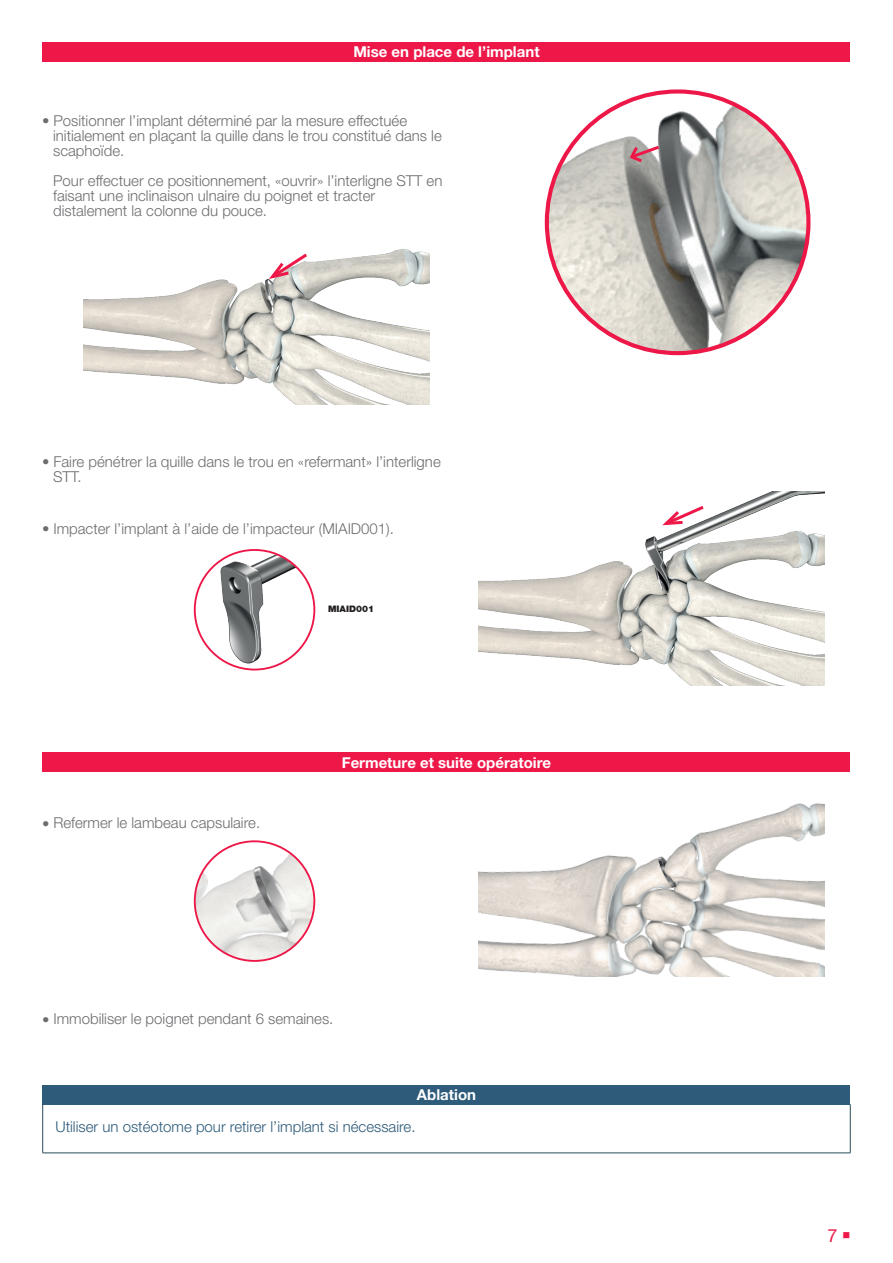
<style>
.page{position:relative;width:893px;height:1263px;background:#fff}
.page>*{position:absolute;margin:0;border:0;box-sizing:border-box;transform-origin:0 0}
.t1{font:18px "Helvetica Neue";color:#ed1748}
.Body_tableau{font:300 15px/15px "Helvetica Neue LT Pro";color:#6c6d70}
.Titre_Body_tableau{font:700 15px "Helvetica Neue LT Pro";color:#fff}
.Body_tableau-2{font:300 15px "Helvetica Neue LT Pro";color:#2d5b79}
.t2{font:900 9px "Helvetica Neue LT Pro";color:#231f20}
</style>
<div class="page">
<div style="left:43px;top:753px;width:807px;height:19px;background:#ed1748"></div>
<img style="left:195px;top:841px;width:119px;height:120px;border-radius:60px">
<div style="left:194px;top:840px;width:121px;height:122px;border:2px solid #ed1748;border-radius:50%"></div>
<div style="left:43px;top:1085px;width:807px;height:19px;background:#2d5b79"></div>
<hr style="left:42px;top:1104px;width:1px;height:49px;background:#2b4b5b">
<hr style="left:850px;top:1104px;width:1px;height:49px;background:#2b4b5b">
<hr style="left:43px;top:1152px;width:807px;height:1px;background:#2b4b5b">
<img style="left:479px;top:803px;width:345px;height:173px">
<div style="left:43px;top:43px;width:807px;height:19px;background:#ed1748"></div>
<img style="left:479px;top:491px;width:345px;height:194px">
<img style="left:84px;top:249px;width:345px;height:155px">
<img style="left:214px;top:550px;width:100px;height:119px">
<div style="left:194px;top:549px;width:121px;height:121px;border:2px solid #ed1748;border-radius:50%"></div>
<img style="left:547px;top:91px;width:261px;height:262px;border-radius:131px">
<svg style="left:658px;top:503px;width:49px;height:24px"></svg>
<svg style="left:265px;top:251px;width:45px;height:30px"></svg>
<svg style="left:628px;top:143px;width:34px;height:22px"></svg>
<p class="Titre_Body_tableau" style="left:353px;top:43px;width:188px">Mise en place de l’implant</p>
<p class="Body_tableau" style="left:53px;top:113px;width:390px;text-indent:-11px">● Positionner l’implant déterminé par la mesure effectuée initialement en plaçant la quille dans le trou constitué dans le scaphoïde.</p>
<p class="Body_tableau" style="left:53px;top:173px;width:391px">Pour effectuer ce positionnement, «ouvrir» l’interligne STT en faisant une inclinaison ulnaire du poignet et tracter distalement la colonne du pouce.</p>
<p class="Body_tableau" style="left:53px;top:454px;width:389px;text-indent:-11px">● Faire pénétrer la quille dans le trou en «refermant» l’interligne<br>STT.</p>
<p class="Body_tableau" style="left:43px;top:520px;width:353px">● Impacter l’implant à l’aide de l’impacteur (MIAID001).</p>
<p class="t2" style="left:328px;top:603px;width:48px">MIAID001</p>
<p class="Body_tableau" style="left:43px;top:815px;width:219px">● Refermer le lambeau capsulaire.</p>
<p class="Titre_Body_tableau" style="left:342px;top:753px;width:211px">Fermeture et suite opératoire</p>
<p class="Body_tableau" style="left:43px;top:1011px;width:292px">● Immobiliser le poignet pendant 6 semaines.</p>
<p class="Titre_Body_tableau" style="left:417px;top:1085px;width:61px">Ablation</p>
<p class="Body_tableau-2" style="left:55px;top:1117px;width:362px">Utiliser un ostéotome pour retirer l’implant si nécessaire.</p>
<p class="t1" style="left:828px;top:1225px;width:24px">7 ■</p>
</div>
